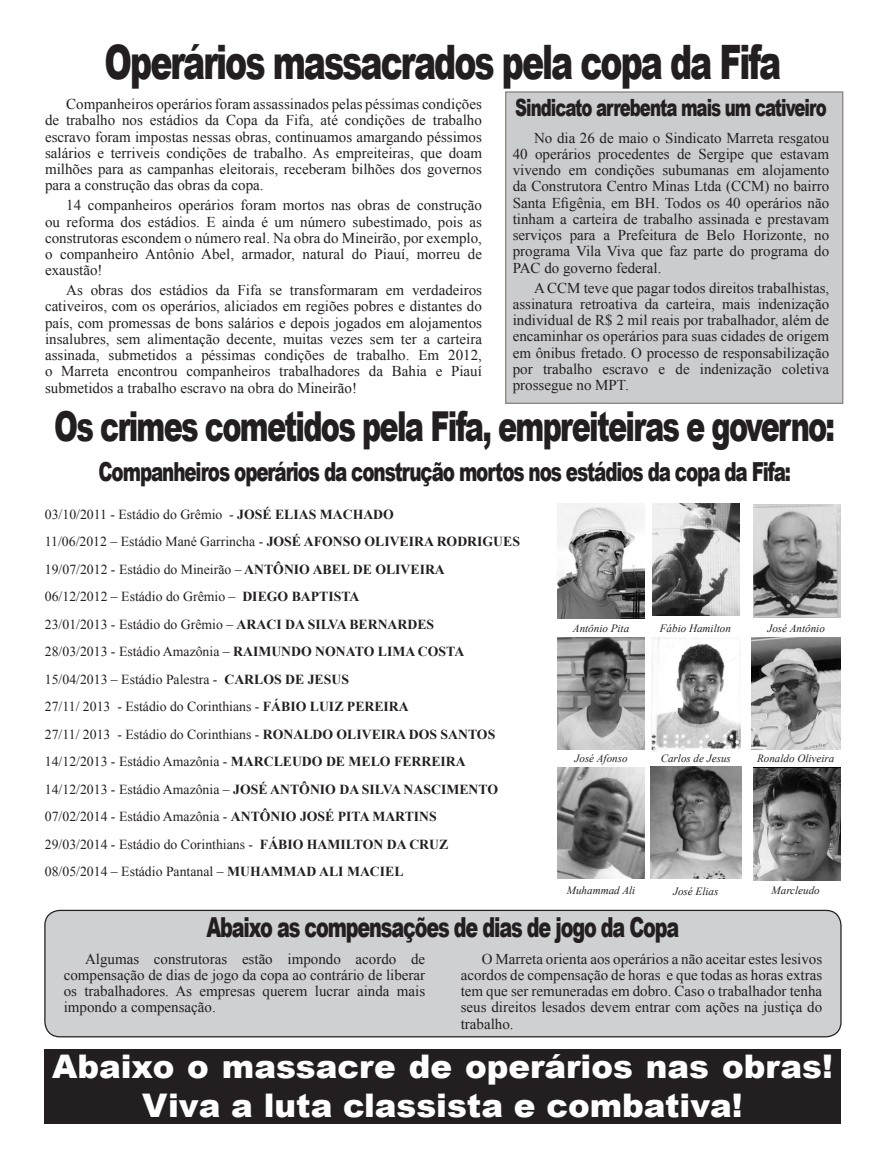
<style>
.page{position:relative;width:886px;height:1170px;background:#fff}
.page>*{position:absolute;margin:0;border:0;box-sizing:border-box;transform-origin:0 0}
.t1{font:900 47.5px "Arial";letter-spacing:-.06em;color:#231f20;scale:.7 1}
.t2{font:900 41.25px "Arial";letter-spacing:-.06em;color:#231f20;scale:.7 1}
.t3{font:900 32.5px "Arial";color:#fff}
.t4{font:900 27.5px "Arial";letter-spacing:-.06em;color:#231f20;scale:.7 1}
.t5{font:900 26.25px "Arial";letter-spacing:-.06em;color:#231f20;scale:.7 1}
.t6{font:900 23.75px "Arial";letter-spacing:-.06em;color:#231f20;scale:.7 1}
.t7{font:15px/16.2px "Times New Roman";color:#231f20;text-align:justify}
.t8{font:13.75px "Times New Roman";color:#231f20}
.t9{font:700 13.75px "Times New Roman";color:#231f20}
.t10{font:italic 11.12px "Times New Roman";color:#231f20}
.s1{font-weight:700}
.s2{font-weight:400}
</style>
<div class="page">
<div style="left:505px;top:91px;width:338px;height:313px;background:#cbccce;border:1px solid #867f7c"></div>
<div style="left:45px;top:910px;width:796px;height:126px;background:#cfd0d2;border-radius:15px"></div>
<div style="left:44px;top:909px;width:797px;height:128px;border:1px solid #231f20;border-radius:15px"></div>
<div style="left:45px;top:1049px;width:796px;height:74px;background:#231f20"></div>
<img style="left:752px;top:637px;width:88px;height:112px">
<img style="left:558px;top:767px;width:86px;height:111px">
<img style="left:650px;top:766px;width:91px;height:112px">
<img style="left:753px;top:767px;width:88px;height:113px">
<img style="left:753px;top:504px;width:87px;height:113px">
<img style="left:558px;top:637px;width:86px;height:112px">
<img style="left:557px;top:504px;width:87px;height:114px">
<img style="left:651px;top:637px;width:89px;height:114px">
<img style="left:652px;top:504px;width:87px;height:111px">
<p class="t1" style="left:105px;top:28px;width:968px">Operários massacrados pela copa da Fifa</p>
<p class="t7" style="left:45px;top:96px;width:438px;text-indent:21px">Companheiros operários foram assassinados pelas péssimas condições de trabalho nos estádios da Copa da Fifa, até condições de trabalho escravo foram impostas nessas obras, continuamos amargando péssimos salários e terriveis condições de trabalho. As empreiteiras, que doam milhões para as campanhas eleitorais, receberam bilhões dos governos para a construção das obras da copa.</p>
<p class="t7" style="left:45px;top:197px;width:438px;text-indent:21px">14 companheiros operários foram mortos nas obras de construção ou reforma dos estádios. E ainda é um número subestimado, pois as construtoras escondem o número real. Na obra do Mineirão, por exemplo, o companheiro Antônio Abel, armador, natural do Piauí, morreu de exaustão!</p>
<p class="t7" style="left:45px;top:282px;width:438px;text-indent:21px">As obras dos estádios da Fifa se transformaram em verdadeiros cativeiros, com os operários, aliciados em regiões pobres e distantes do país, com promessas de bons salários e depois jogados em alojamentos insalubres, sem alimentação decente, muitas vezes sem ter a carteira assinada, submetidos a péssimas condições de trabalho. Em 2012, o Marreta encontrou companheiros trabalhadores da Bahia e Piauí submetidos a trabalho escravo na obra do Mineirão!</p>
<p class="t2" style="left:54px;top:396px;width:1117px">Os crimes cometidos pela Fifa, empreiteiras e governo:</p>
<p class="t5" style="left:98px;top:452px;width:991px">Companheiros operários da construção mortos nos estádios da copa da Fifa:</p>
<p class="t8" style="left:45px;top:505px;width:350px">03/10/2011 - Estádio do Grêmio - <span class="s1">JOSÉ ELIAS MACHADO</span></p>
<p class="t8" style="left:45px;top:532px;width:477px">11/06/2012 – Estádio Mané Garrincha - <span class="s1">JOSÉ AFONSO OLIVEIRA RODRIGUES</span></p>
<p class="t8" style="left:45px;top:560px;width:401px">19/07/2012 - Estádio do Mineirão – <span class="s1">ANTÔNIO ABEL DE OLIVEIRA</span></p>
<p class="t8" style="left:45px;top:587px;width:316px">06/12/2012 – Estádio do Grêmio – <span class="s1">DIEGO BAPTISTA</span></p>
<p class="t8" style="left:45px;top:615px;width:391px">23/01/2013 - Estádio do Grêmio – <span class="s1">ARACI DA SILVA BERNARDES</span></p>
<p class="t8" style="left:45px;top:642px;width:421px">28/03/2013 - Estádio Amazônia – <span class="s1">RAIMUNDO NONATO LIMA COSTA</span></p>
<p class="t8" style="left:45px;top:670px;width:306px">15/04/2013 – Estádio Palestra - <span class="s1">CARLOS DE JESUS</span></p>
<p class="t8" style="left:45px;top:697px;width:365px">27/11/ 2013 - Estádio do Corinthians - <span class="s1">FÁBIO LUIZ PEREIRA</span></p>
<p class="t8" style="left:45px;top:725px;width:452px">27/11/ 2013 - Estádio do Corinthians - <span class="s1">RONALDO OLIVEIRA DOS SANTOS</span></p>
<p class="t8" style="left:45px;top:752px;width:422px">14/12/2013 - Estádio Amazônia - <span class="s1">MARCLEUDO DE MELO FERREIRA</span></p>
<p class="t9" style="left:45px;top:779px;width:455px"><span class="s2">14/12/2013 - Estádio Amazônia –</span> JOSÉ ANTÔNIO DA SILVA NASCIMENTO</p>
<p class="t8" style="left:45px;top:807px;width:393px">07/02/2014 - Estádio Amazônia - <span class="s1">ANTÔNIO JOSÉ PITA MARTINS</span></p>
<p class="t8" style="left:45px;top:835px;width:405px">29/03/2014 - Estádio do Corinthians - <span class="s1">FÁBIO HAMILTON DA CRUZ</span></p>
<p class="t8" style="left:45px;top:862px;width:360px">08/05/2014 – Estádio Pantanal – <span class="s1">MUHAMMAD ALI MACIEL</span></p>
<p class="t6" style="left:515px;top:90px;width:447px">Sindicato arrebenta mais um cativeiro</p>
<p class="t7" style="left:513px;top:129px;width:318px;text-indent:21px">No dia 26 de maio o Sindicato Marreta resgatou 40 operários procedentes de Sergipe que estavam vivendo em condições subumanas em alojamento da Construtora Centro Minas Ltda (CCM) no bairro Santa Efigênia, em BH. Todos os 40 operários não tinham a carteira de trabalho assinada e prestavam serviços para a Prefeitura de Belo Horizonte, no programa Vila Viva que faz parte do programa do PAC do governo federal.</p>
<p class="t7" style="left:513px;top:279px;width:318px;text-indent:21px">A CCM teve que pagar todos direitos trabalhistas, assinatura retroativa da carteira, mais indenização individual de R$ 2 mil reais por trabalhador, além de encaminhar os operários para suas cidades de origem em ônibus fretado. O processo de responsabilização por trabalho escravo e de indenização coletiva prossegue no MPT.</p>
<p class="t10" style="left:660px;top:620px;width:73px">Fábio Hamilton</p>
<p class="t10" style="left:573px;top:620px;width:58px">Antônio Pita</p>
<p class="t10" style="left:767px;top:620px;width:59px">José Antônio</p>
<p class="t10" style="left:574px;top:750px;width:55px">José Afonso</p>
<p class="t10" style="left:661px;top:750px;width:72px">Carlos de Jesus</p>
<p class="t10" style="left:757px;top:750px;width:79px">Ronaldo Oliveira</p>
<p class="t10" style="left:567px;top:882px;width:70px">Muhammad Ali</p>
<p class="t10" style="left:673px;top:883px;width:47px">José Elias</p>
<p class="t10" style="left:771px;top:882px;width:50px">Marcleudo</p>
<p class="t4" style="left:206px;top:907px;width:677px">Abaixo as compensações de dias de jogo da Copa</p>
<p class="t7" style="left:64px;top:950px;width:363px;text-indent:21px">Algumas construtoras estão impondo acordo de compensação de dias de jogo da copa ao contrário de liberar os trabalhadores. As empresas querem lucrar ainda mais impondo a compensação.</p>
<p class="t7" style="left:461px;top:950px;width:363px;text-indent:21px">O Marreta orienta aos operários a não aceitar estes lesivos acordos de compensação de horas e que todas as horas extras tem que ser remuneradas em dobro. Caso o trabalhador tenha seus direitos lesados devem entrar com ações na justiça do trabalho.</p>
<p class="t3" style="left:52px;top:1043px;width:782px">Abaixo o massacre de operários nas obras!</p>
<p class="t3" style="left:142px;top:1081px;width:602px">Viva a luta classista e combativa!</p>
</div>
